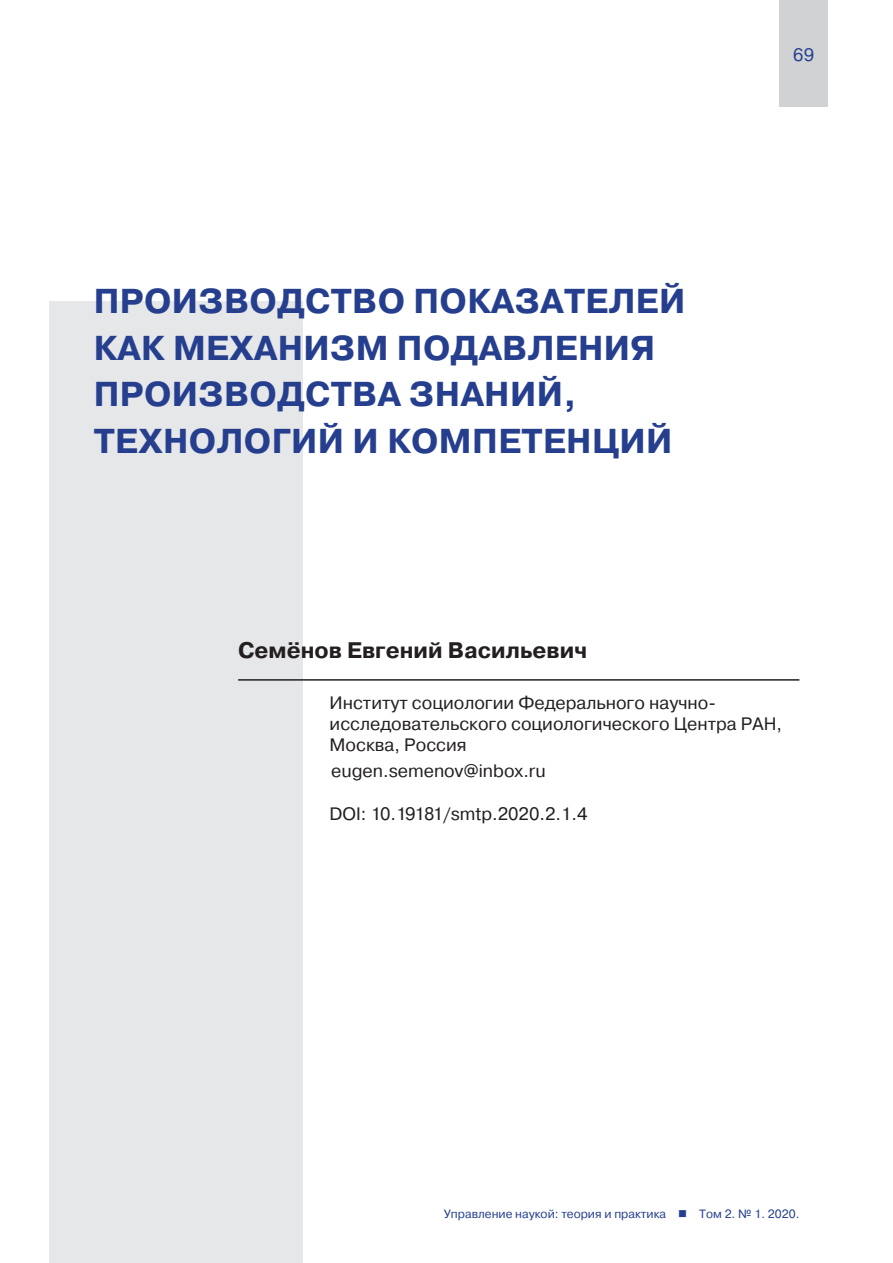
<style>
.page{position:relative;width:893px;height:1263px;background:#fff}
.page>*{position:absolute;margin:0;border:0;box-sizing:border-box;transform-origin:0 0}
.t1{font:700 34.5px/46.5px "Pragmatica";letter-spacing:.01em;color:#253f8e}
.t2{font:700 22.5px "Pragmatica";color:#231f20}
.t3{font:18px/21px "Pragmatica";color:#231f20}
.t4{font:18px "Pragmatica";color:#253f8e}
.t5{font:12px "Pragmatica";color:#253f8e}
</style>
<div class="page">
<div style="left:50px;top:302px;width:253px;height:961px;background:#e6e7e9"></div>
<div style="left:779px;top:0;width:49px;height:106px;background:#d1d2d4"></div>
<hr style="left:238px;top:679px;width:561px;height:2px;background:#231f20">
<p class="t4" style="left:793px;top:44px;width:22px">69</p>
<h1 class="t1" style="left:94px;top:279px;width:593px">ПРОИЗВОДСТВО ПОКАЗАТЕЛЕЙ<br>КАК МЕХАНИЗМ ПОДАВЛЕНИЯ<br>ПРОИЗВОДСТВА ЗНАНИЙ,<br>ТЕХНОЛОГИЙ И КОМПЕТЕНЦИЙ</h1>
<p class="t2" style="left:238px;top:635px;width:350px">Семёнов Евгений Васильевич</p>
<p class="t3" style="left:330px;top:692px;width:454px">Институт социологии Федерального научно&shy;исследовательского социологического Центра РАН,<br>Москва, Россия</p>
<p class="t3" style="left:331px;top:761px;width:216px">eugen.semenov@inbox.ru</p>
<p class="t3" style="left:330px;top:803px;width:259px">DOI: 10.19181/smtp.2020.2.1.4</p>
<p class="t5" style="left:444px;top:1206px;width:357px">Управление наукой: теория и практика ■ Том 2. № 1. 2020.</p>
</div>
